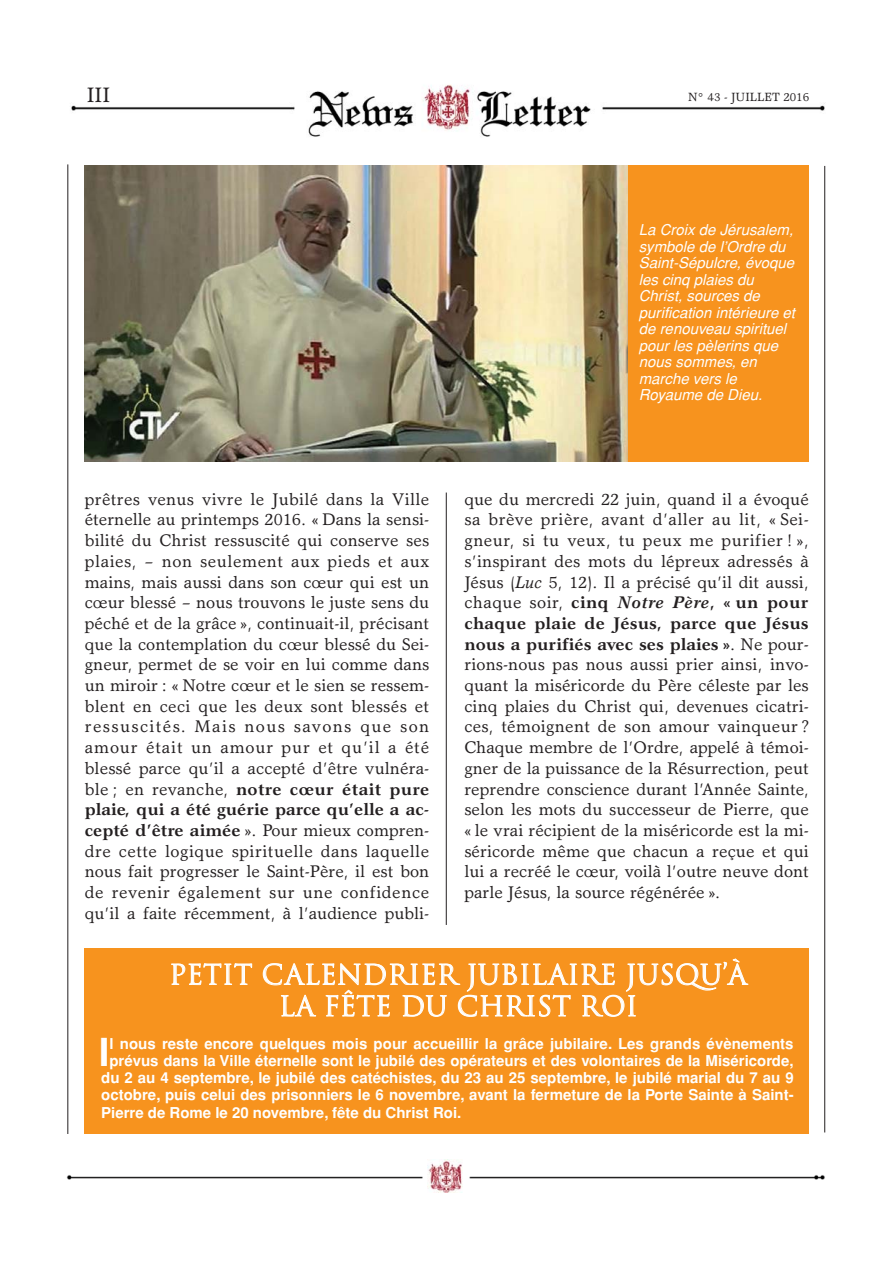
<style>
.page{position:relative;width:893px;height:1263px;background:#fff}
.page>*{position:absolute;margin:0;border:0;box-sizing:border-box;transform-origin:0 0}
.t1{font:700 38.55px "Helvetica";color:#fff}
.t2{font:27px/31.5px "Trajan";letter-spacing:.005em;color:#fff;text-align:center}
.t3{font:21px "Garth Graphic";color:#231f20}
.t4{font:16.95px/20.7px "Garth Graphic";color:#231f20;text-align:justify}
.t5{font:700 15px "Helvetica";color:#fff}
.t6{font:italic 15px/16.5px "Helvetica";color:#fff}
.t7{font:12px "Garth Graphic";color:#231f20}
.s1{font-weight:700}
.s2{font-style:italic}
.s3{font-weight:700;font-style:italic}
</style>
<div class="page">
<hr style="left:68px;top:164px;width:1px;height:970px;background:#231f20">
<hr style="left:824px;top:166px;width:1px;height:966px;background:#231f20">
<img style="left:66px;top:1165px;width:759px;height:28px">
<img style="left:428px;top:1159px;width:35px;height:33px">
<hr style="left:446px;top:492px;width:1px;height:433px;background:#231f20">
<img style="left:71px;top:85px;width:754px;height:52px">
<div style="left:627px;top:166px;width:182px;height:296px;background:#f7931e"></div>
<div style="left:85px;top:948px;width:724px;height:186px;background:#f7931e"></div>
<img style="left:85px;top:166px;width:543px;height:296px">
<p class="t3" style="left:87px;top:87px;width:25px">III</p>
<p class="t7" style="left:688px;top:92px;width:123px">N° 43 - JUILLET 2016</p>
<p class="t6" style="left:639px;top:223px;width:161px">La Croix de Jérusalem, symbole de l’Ordre du<br>Saint-Sépulcre, évoque les cinq plaies du<br>Christ, sources de purification intérieure et de renouveau spirituel pour les pèlerins que nous sommes, en marche vers le<br>Royaume de Dieu.</p>
<p class="t4" style="left:85px;top:490px;width:346px">prêtres venus vivre le Jubilé dans la Ville éternelle au printemps 2016. « Dans la sensi&shy;bilité du Christ ressuscité qui conserve ses plaies, – non seulement aux pieds et aux mains, mais aussi dans son cœur qui est un cœur blessé – nous trouvons le juste sens du péché et de la grâce », continuait-il, précisant que la contemplation du cœur blessé du Sei&shy;gneur, permet de se voir en lui comme dans un miroir : « Notre cœur et le sien se ressem&shy;blent en ceci que les deux sont blessés et ressuscités. Mais nous savons que son amour était un amour pur et qu’il a été blessé parce qu’il a accepté d’être vulnéra&shy;ble ; en revanche, <span class="s1">notre cœur était pure plaie, qui a été guérie parce qu’elle a ac&shy;cepté d’être aimée</span> ». Pour mieux compren&shy;dre cette logique spirituelle dans laquelle nous fait progresser le Saint-Père, il est bon de revenir également sur une confidence qu’il a faite récemment, à l’audience publi-</p>
<p class="t4" style="left:464px;top:490px;width:346px">que du mercredi 22 juin, quand il a évoqué sa brève prière, avant d’aller au lit, « Sei&shy;gneur, si tu veux, tu peux me purifier ! », s’inspirant des mots du lépreux adressés à Jésus (<span class="s2">Luc</span> 5, 12). Il a précisé qu’il dit aussi, chaque soir, <span class="s1">cinq</span> <span class="s3">Notre Père</span><span class="s1">, « un pour chaque plaie de Jésus, parce que Jésus nous a purifiés avec ses plaies »</span>. Ne pour&shy;rions-nous pas nous aussi prier ainsi, invo&shy;quant la miséricorde du Père céleste par les cinq plaies du Christ qui, devenues cicatri&shy;ces, témoignent de son amour vainqueur ?<br>Chaque membre de l’Ordre, appelé à témoi&shy;gner de la puissance de la Résurrection, peut reprendre conscience durant l’Année Sainte, selon les mots du successeur de Pierre, que « le vrai récipient de la miséricorde est la mi&shy;séricorde même que chacun a reçue et qui lui a recréé le cœur, voilà l’outre neuve dont parle Jésus, la source régénérée ».</p>
<h2 class="t2" style="left:169px;top:959px;width:579px">PETIT CALENDRIER JUBILAIRE JUSQU’À<br>LA FÊTE DU CHRIST ROI</h2>
<h1 class="t1" style="left:99px;top:1038px;width:12px">I</h1>
<p class="t5" style="left:109px;top:1038px;width:686px">l nous reste encore quelques mois pour accueillir la grâce jubilaire. Les grands évènements</p>
<p class="t5" style="left:109px;top:1055px;width:686px">prévus dans la Ville éternelle sont le jubilé des opérateurs et des volontaires de la Miséricorde,</p>
<p class="t5" style="left:101px;top:1072px;width:694px">du 2 au 4 septembre, le jubilé des catéchistes, du 23 au 25 septembre, le jubilé marial du 7 au 9</p>
<p class="t5" style="left:101px;top:1089px;width:694px">octobre, puis celui des prisonniers le 6 novembre, avant la fermeture de la Porte Sainte à Saint-</p>
<p class="t5" style="left:101px;top:1107px;width:362px">Pierre de Rome le 20 novembre, fête du Christ Roi.</p>
</div>
